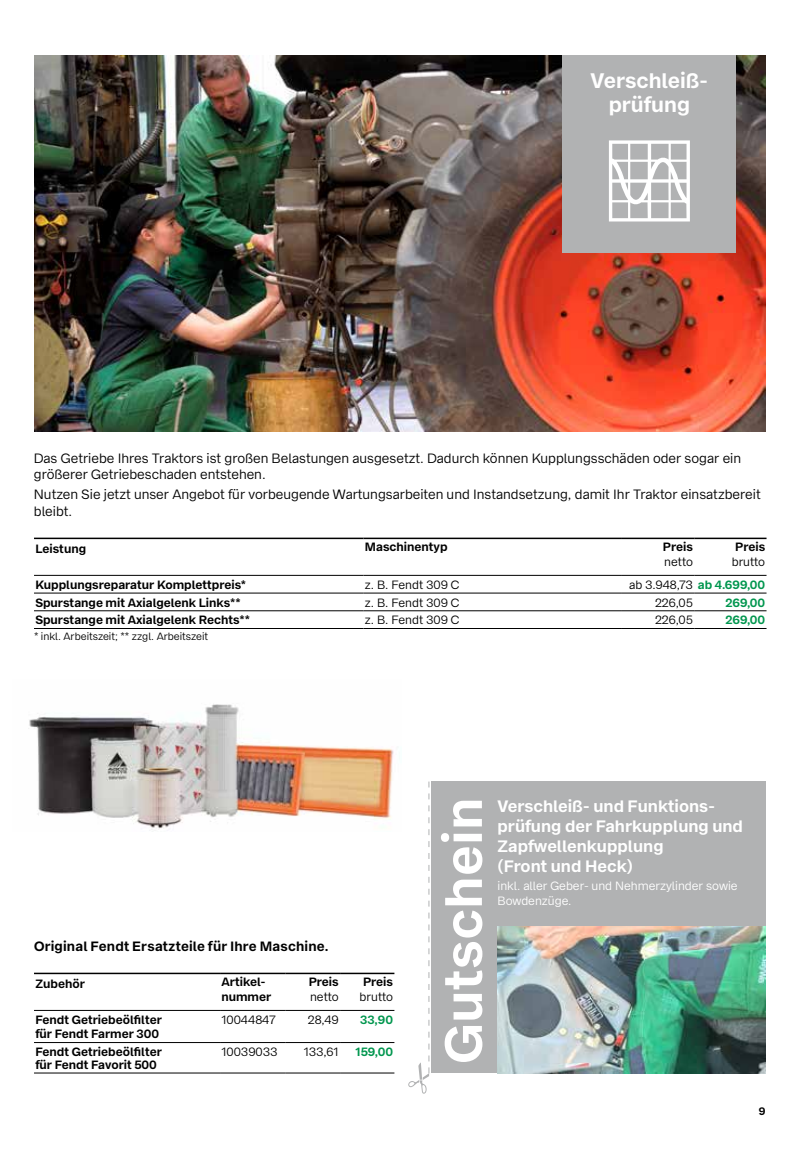
<style>
.page{position:relative;width:808px;height:1149px;background:#fff}
.page>*{position:absolute;margin:0;border:0;box-sizing:border-box;transform-origin:0 0}
.t1{font:700 52.5px "Bay Wa Sans";letter-spacing:.01em;color:#fff}
.t2{font:700 21px/23.4px "Bay Wa Sans";color:#fff;text-align:center}
.t3{font:700 16.5px/19.8px "Bay Wa Sans";color:#fff}
.t4{font:13.5px/16.2px "Bay Wa Sans";color:#000}
.t5{font:700 13.5px "Bay Wa Sans";letter-spacing:.015em;color:#000}
.t6{font:700 12px/14.4px "Bay Wa Sans";color:#000}
.t7{font:12px "Bay Wa Sans";color:#000}
.t8{font:12px/14.4px "Bay Wa Sans";color:#fff}
.t9{font:700 12px "Bay Wa Sans";color:#00964e}
.t10{font:700 10.8px "Bay Wa Sans";color:#000}
.t11{font:10.5px "Bay Wa Sans";color:#000}
.s1{font-weight:700;color:#00964e}
</style>
<div class="page">
<img style="left:34px;top:55px;width:731px;height:376px">
<div style="left:563px;top:55px;width:173px;height:198px;background:#b1b2b3"></div>
<img style="left:28px;top:704px;width:366px;height:125px">
<div style="left:431px;top:781px;width:334px;height:291px;background:#b1b2b3"></div>
<img style="left:497px;top:926px;width:268px;height:146px">
<svg style="left:408px;top:781px;width:22px;height:312px"></svg>
<hr style="left:34px;top:537px;width:330px;height:2px;background:#000">
<hr style="left:364px;top:537px;width:258px;height:2px;background:#000">
<hr style="left:622px;top:537px;width:72px;height:2px;background:#000">
<hr style="left:694px;top:537px;width:72px;height:2px;background:#000">
<hr style="left:34px;top:575px;width:330px;height:1px;background:#000">
<hr style="left:34px;top:592px;width:330px;height:1px;background:#000">
<hr style="left:364px;top:575px;width:258px;height:1px;background:#000">
<hr style="left:364px;top:592px;width:258px;height:1px;background:#000">
<hr style="left:622px;top:575px;width:72px;height:1px;background:#000">
<hr style="left:694px;top:575px;width:72px;height:1px;background:#000">
<hr style="left:622px;top:592px;width:72px;height:1px;background:#000">
<hr style="left:694px;top:592px;width:72px;height:1px;background:#000">
<hr style="left:694px;top:610px;width:72px;height:1px;background:#000">
<hr style="left:694px;top:628px;width:72px;height:1px;background:#000">
<hr style="left:34px;top:610px;width:330px;height:1px;background:#000">
<hr style="left:364px;top:610px;width:258px;height:1px;background:#000">
<hr style="left:622px;top:610px;width:72px;height:1px;background:#000">
<hr style="left:34px;top:628px;width:330px;height:1px;background:#000">
<hr style="left:364px;top:628px;width:258px;height:1px;background:#000">
<hr style="left:622px;top:628px;width:72px;height:1px;background:#000">
<hr style="left:34px;top:972px;width:186px;height:1px;background:#000">
<hr style="left:220px;top:972px;width:66px;height:1px;background:#000">
<hr style="left:286px;top:972px;width:54px;height:1px;background:#000">
<hr style="left:340px;top:972px;width:54px;height:1px;background:#000">
<hr style="left:286px;top:1009px;width:54px;height:1px;background:#000">
<hr style="left:340px;top:1009px;width:54px;height:1px;background:#000">
<hr style="left:286px;top:1041px;width:54px;height:1px;background:#000">
<hr style="left:340px;top:1041px;width:54px;height:1px;background:#000">
<hr style="left:286px;top:1072px;width:54px;height:1px;background:#000">
<hr style="left:340px;top:1072px;width:54px;height:1px;background:#000">
<hr style="left:34px;top:1041px;width:186px;height:1px;background:#000">
<hr style="left:34px;top:1072px;width:186px;height:1px;background:#000">
<hr style="left:220px;top:1041px;width:66px;height:1px;background:#000">
<hr style="left:220px;top:1072px;width:66px;height:1px;background:#000">
<hr style="left:34px;top:1009px;width:186px;height:1px;background:#000">
<hr style="left:220px;top:1009px;width:66px;height:1px;background:#000">
<svg style="left:609px;top:140px;width:81px;height:81px"></svg>
<h2 class="t2" style="left:591px;top:70px;width:116px">Verschleiß&shy;prüfung</h2>
<p class="t4" style="left:34px;top:450px;width:709px">Das Getriebe Ihres Traktors ist großen Belastungen ausgesetzt. Dadurch können Kupplungsschäden oder sogar ein größerer Getriebeschaden entstehen.</p>
<p class="t4" style="left:34px;top:486px;width:728px">Nutzen Sie jetzt unser Angebot für vorbeugende Wartungsarbeiten und Instandsetzung, damit Ihr Traktor einsatzbereit bleibt.</p>
<p class="t6" style="left:35px;top:541px;width:52px">Leistung</p>
<p class="t6" style="left:365px;top:539px;width:84px">Maschinentyp</p>
<p class="t6" style="left:663px;top:539px;width:31px">Preis</p>
<p class="t7" style="left:664px;top:554px;width:30px">netto</p>
<p class="t6" style="left:735px;top:539px;width:31px">Preis</p>
<p class="t7" style="left:732px;top:554px;width:35px">brutto</p>
<p class="t6" style="left:35px;top:577px;width:212px">Kupplungsreparatur Komplettpreis*</p>
<p class="t7" style="left:365px;top:577px;width:96px">z. B. Fendt 309 C</p>
<p class="t7" style="left:629px;top:577px;width:138px">ab 3.948,73 <span class="s1">ab 4.699,00</span></p>
<p class="t6" style="left:35px;top:595px;width:207px">Spurstange mit Axialgelenk Links**</p>
<p class="t7" style="left:365px;top:595px;width:96px">z. B. Fendt 309 C</p>
<p class="t7" style="left:655px;top:595px;width:39px">226,05</p>
<p class="t9" style="left:725px;top:594px;width:41px">269,00</p>
<p class="t6" style="left:35px;top:612px;width:216px">Spurstange mit Axialgelenk Rechts**</p>
<p class="t7" style="left:365px;top:612px;width:96px">z. B. Fendt 309 C</p>
<p class="t7" style="left:655px;top:612px;width:39px">226,05</p>
<p class="t9" style="left:725px;top:612px;width:41px">269,00</p>
<p class="t11" style="left:34px;top:629px;width:176px">* inkl. Arbeitszeit; ** zzgl. Arbeitszeit</p>
<p class="t5" style="left:34px;top:937px;width:296px">Original Fendt Ersatzteile für Ihre Maschine.</p>
<p class="t6" style="left:35px;top:976px;width:51px">Zubehör</p>
<p class="t6" style="left:221px;top:974px;width:51px">Artikel&shy;nummer</p>
<p class="t6" style="left:309px;top:974px;width:31px">Preis</p>
<p class="t7" style="left:310px;top:988px;width:30px">netto</p>
<p class="t6" style="left:363px;top:974px;width:31px">Preis</p>
<p class="t7" style="left:360px;top:988px;width:35px">brutto</p>
<p class="t6" style="left:35px;top:1012px;width:128px">Fendt Getriebeölfilter für Fendt Farmer 300</p>
<p class="t7" style="left:221px;top:1012px;width:56px">10044847</p>
<p class="t7" style="left:308px;top:1012px;width:32px">28,49</p>
<p class="t9" style="left:360px;top:1011px;width:34px">33,90</p>
<p class="t6" style="left:35px;top:1045px;width:128px;line-height:12.6px">Fendt Getriebeölfilter für Fendt Favorit 500</p>
<p class="t7" style="left:221px;top:1044px;width:58px">10039033</p>
<p class="t7" style="left:304px;top:1044px;width:37px">133,61</p>
<p class="t9" style="left:355px;top:1043px;width:39px">159,00</p>
<h1 class="t1" style="left:430px;top:1063px;width:267px;rotate:-90deg">Gutschein</h1>
<p class="t3" style="left:497px;top:796px;width:247px">Verschleiß- und Funktions&shy;prüfung der Fahrkupplung und<br>Zapfwellenkupplung<br>(Front und Heck)</p>
<p class="t8" style="left:497px;top:878px;width:242px">inkl. aller Geber- und Nehmerzylinder sowie<br>Bowdenzüge.</p>
<p class="t10" style="left:759px;top:1103px;width:8px">9</p>
</div>
